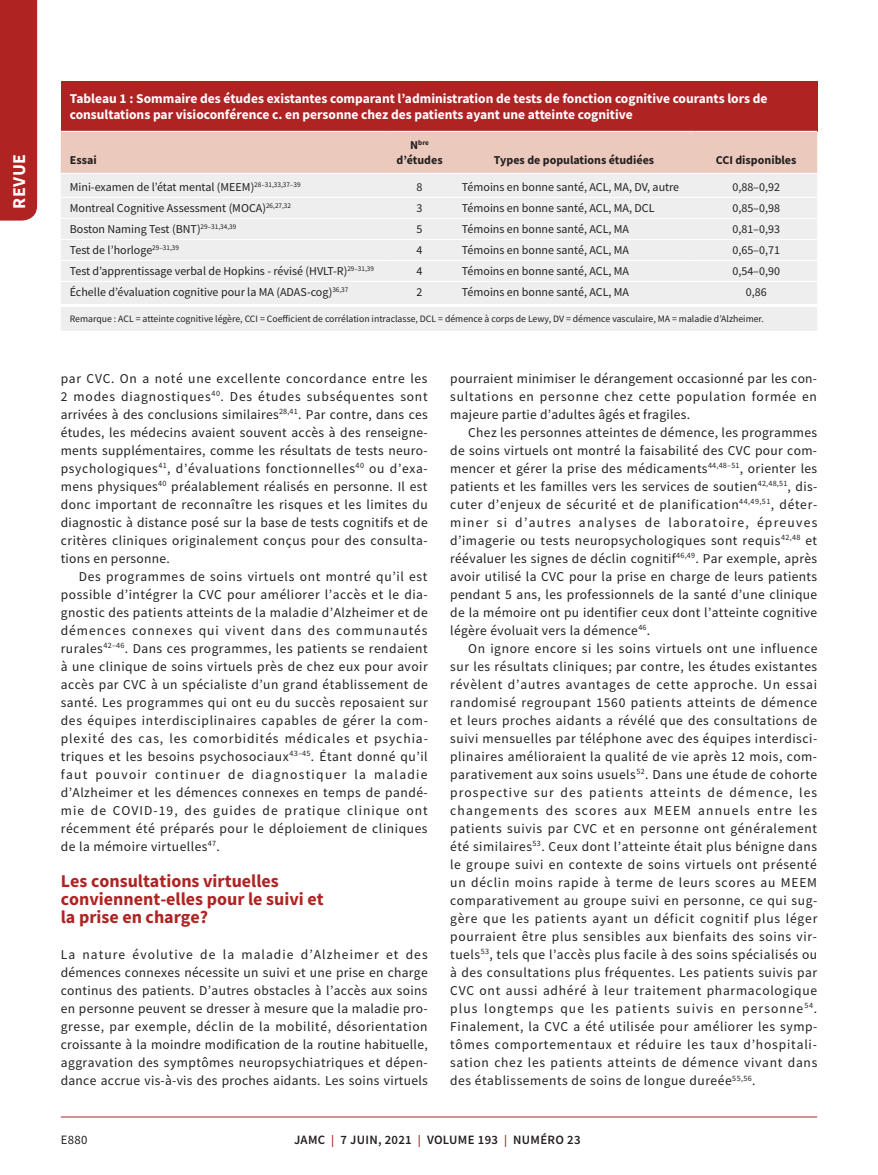
<style>
.page{position:relative;width:878px;height:1175px;background:#fff}
.page>*{position:absolute;margin:0;border:0;box-sizing:border-box;transform-origin:0 0}
.t1{font:700 18px/18px "Source Sans Pro";color:#af2423}
.t2{font:700 18px "Source Sans Pro";color:#fff}
.t3{font:13.5px/18px "Source Sans Pro";letter-spacing:.03em;color:#231f20;text-align:justify}
.t4{font:700 13.5px/16.2px "Source Sans Pro";color:#fff}
.t5{font:600 12.75px "Source Sans Pro";letter-spacing:.025em;color:#231f20}
.t6{font:12.75px "Source Sans Pro";color:#231f20}
.t7{font:12px "Source Sans Pro";color:#231f20}
.t8{font:700 12px "Source Sans Pro";color:#231f20}
.t9{font:9.75px "Source Sans Pro";color:#231f20}
.t10{font:700 7.2px "Source Sans Pro";color:#231f20}
.s1{font-size:12px}
.s2{font-size:12px;color:#af2423}
</style>
<div class="page">
<div style="left:0;top:0;width:37px;height:220px;background:#af2423"></div>
<hr style="left:61px;top:1116px;width:756px;height:1px;background:#af2423">
<div style="left:61px;top:81px;width:756px;height:50px;background:#af2423"></div>
<div style="left:61px;top:132px;width:756px;height:41px;background:#ebcabd"></div>
<div style="left:61px;top:174px;width:756px;height:157px;background:#eeeeef"></div>
<hr style="left:61px;top:197px;width:325px;height:1px;background:#fff">
<hr style="left:386px;top:197px;width:67px;height:1px;background:#fff">
<hr style="left:453px;top:197px;width:242px;height:1px;background:#fff">
<hr style="left:695px;top:197px;width:122px;height:1px;background:#fff">
<hr style="left:61px;top:281px;width:325px;height:1px;background:#fff">
<hr style="left:386px;top:281px;width:67px;height:1px;background:#fff">
<hr style="left:453px;top:281px;width:242px;height:1px;background:#fff">
<hr style="left:695px;top:281px;width:122px;height:1px;background:#fff">
<hr style="left:61px;top:304px;width:325px;height:3px;background:#fff">
<hr style="left:386px;top:304px;width:67px;height:3px;background:#fff">
<hr style="left:453px;top:304px;width:242px;height:3px;background:#fff">
<hr style="left:695px;top:304px;width:122px;height:3px;background:#fff">
<hr style="left:61px;top:218px;width:325px;height:1px;background:#fff">
<hr style="left:386px;top:218px;width:67px;height:1px;background:#fff">
<hr style="left:453px;top:218px;width:242px;height:1px;background:#fff">
<hr style="left:695px;top:218px;width:122px;height:1px;background:#fff">
<hr style="left:61px;top:239px;width:325px;height:1px;background:#fff">
<hr style="left:386px;top:239px;width:67px;height:1px;background:#fff">
<hr style="left:453px;top:239px;width:242px;height:1px;background:#fff">
<hr style="left:695px;top:239px;width:122px;height:1px;background:#fff">
<hr style="left:61px;top:260px;width:325px;height:1px;background:#fff">
<hr style="left:386px;top:260px;width:67px;height:1px;background:#fff">
<hr style="left:453px;top:260px;width:242px;height:1px;background:#fff">
<hr style="left:695px;top:260px;width:122px;height:1px;background:#fff">
<h1 class="t2" style="left:7px;top:208px;width:56px;rotate:-90deg">REVUE</h1>
<p class="t4" style="left:70px;top:90px;width:699px">Tableau 1 : Sommaire des études existantes comparant l’administration de tests de fonction cognitive courants lors de consultations par visioconférence c. en personne chez des patients ayant une atteinte cognitive</p>
<p class="t8" style="left:70px;top:152px;width:28px">Essai</p>
<p class="t10" style="left:410px;top:138px;width:20px"><span class="s1">N</span>bre</p>
<p class="t8" style="left:396px;top:152px;width:48px">d’études</p>
<p class="t8" style="left:494px;top:152px;width:162px">Types de populations étudiées</p>
<p class="t8" style="left:715px;top:152px;width:82px">CCI disponibles</p>
<p class="t7" style="left:70px;top:180px;width:232px">Mini-examen de l’état mental (MEEM)<sup>28–31,33,37–39</sup></p>
<p class="t7" style="left:416px;top:180px;width:7px">8</p>
<p class="t7" style="left:462px;top:180px;width:219px">Témoins en bonne santé, ACL, MA, DV, autre</p>
<p class="t7" style="left:732px;top:180px;width:49px">0,88–0,92</p>
<p class="t7" style="left:70px;top:201px;width:223px">Montreal Cognitive Assessment (MOCA)<sup>26,27,32</sup></p>
<p class="t7" style="left:416px;top:201px;width:7px">3</p>
<p class="t7" style="left:462px;top:201px;width:194px">Témoins en bonne santé, ACL, MA, DCL</p>
<p class="t7" style="left:732px;top:201px;width:49px">0,85–0,98</p>
<p class="t7" style="left:70px;top:222px;width:168px">Boston Naming Test (BNT)<sup>29–31,34,39</sup></p>
<p class="t7" style="left:416px;top:222px;width:7px">5</p>
<p class="t7" style="left:462px;top:222px;width:169px">Témoins en bonne santé, ACL, MA</p>
<p class="t7" style="left:732px;top:222px;width:49px">0,81–0,93</p>
<p class="t7" style="left:70px;top:243px;width:111px">Test de l’horloge<sup>29–31,39</sup></p>
<p class="t7" style="left:416px;top:243px;width:7px">4</p>
<p class="t7" style="left:462px;top:243px;width:169px">Témoins en bonne santé, ACL, MA</p>
<p class="t7" style="left:732px;top:243px;width:49px">0,65–0,71</p>
<p class="t7" style="left:70px;top:264px;width:306px">Test d’apprentissage verbal de Hopkins - révisé (HVLT-R)<sup>29–31,39</sup></p>
<p class="t7" style="left:416px;top:264px;width:7px">4</p>
<p class="t7" style="left:462px;top:264px;width:169px">Témoins en bonne santé, ACL, MA</p>
<p class="t7" style="left:732px;top:264px;width:49px">0,54–0,90</p>
<p class="t7" style="left:70px;top:285px;width:280px">Échelle d’évaluation cognitive pour la MA (ADAS-cog)<sup>36,37</sup></p>
<p class="t7" style="left:416px;top:285px;width:7px">2</p>
<p class="t7" style="left:462px;top:285px;width:169px">Témoins en bonne santé, ACL, MA</p>
<p class="t7" style="left:745px;top:285px;width:22px">0,86</p>
<p class="t9" style="left:70px;top:312px;width:695px">Remarque : ACL = atteinte cognitive légère, CCI = Coefficient de corrélation intraclasse, DCL = démence à corps de Lewy, DV = démence vasculaire, MA = maladie d’Alzheimer.</p>
<p class="t3" style="left:61px;top:369px;width:368px">par CVC. On a noté une excellente concordance entre les 2 modes diagnostiques<sup>40</sup>. Des études subséquentes sont arrivées à des conclusions similaires<sup>28,41</sup>. Par contre, dans ces études, les médecins avaient souvent accès à des renseigne&shy;ments supplémentaires, comme les résultats de tests neuro&shy;psychologiques<sup>41</sup>, d’évaluations fonctionnelles<sup>40</sup> ou d’exa&shy;mens physiques<sup>40</sup> préalablement réalisés en personne. Il est donc important de reconnaître les risques et les limites du diagnostic à distance posé sur la base de tests cognitifs et de critères cliniques originalement conçus pour des consulta&shy;tions en personne.</p>
<p class="t3" style="left:61px;top:567px;width:368px;text-indent:18px">Des programmes de soins virtuels ont montré qu’il est possible d’intégrer la CVC pour améliorer l’accès et le dia&shy;gnostic des patients atteints de la maladie d’Alzheimer et de démences connexes qui vivent dans des communautés rurales<sup>42–46</sup>. Dans ces programmes, les patients se rendaient à une clinique de soins virtuels près de chez eux pour avoir accès par CVC à un spécialiste d’un grand établissement de santé. Les programmes qui ont eu du succès reposaient sur des équipes interdisciplinaires capables de gérer la com&shy;plexité des cas, les comorbidités médicales et psychia&shy;triques et les besoins psychosociaux<sup>43–45</sup>. Étant donné qu’il faut pouvoir continuer de diagnostiquer la maladie d’Alzheimer et les démences connexes en temps de pandé&shy;mie de COVID-19, des guides de pratique clinique ont récemment été préparés pour le déploiement de cliniques de la mémoire virtuelles<sup>47</sup>.</p>
<h1 class="t1" style="left:61px;top:871px;width:264px">Les consultations virtuelles conviennent-elles pour le suivi et la prise en charge?</h1>
<p class="t3" style="left:61px;top:945px;width:368px">La nature évolutive de la maladie d’Alzheimer et des démences connexes nécessite un suivi et une prise en charge continus des patients. D’autres obstacles à l’accès aux soins en personne peuvent se dresser à mesure que la maladie pro&shy;gresse, par exemple, déclin de la mobilité, désorientation croissante à la moindre modification de la routine habituelle, aggravation des symptômes neuropsychiatriques et dépen&shy;dance accrue vis-à-vis des proches aidants. Les soins virtuels</p>
<p class="t3" style="left:450px;top:369px;width:368px">pourraient minimiser le dérangement occasionné par les con&shy;sultations en personne chez cette population formée en majeure partie d’adultes âgés et fragiles.</p>
<p class="t3" style="left:450px;top:423px;width:368px;text-indent:18px">Chez les personnes atteintes de démence, les programmes de soins virtuels ont montré la faisabilité des CVC pour com&shy;mencer et gérer la prise des médicaments<sup>44,48–51</sup>, orienter les patients et les familles vers les services de soutien<sup>42,48,51</sup>, dis&shy;cuter d’enjeux de sécurité et de planification<sup>44,49,51</sup>, déter&shy;miner si d’autres analyses de laboratoire, épreuves d’imagerie ou tests neuropsychologiques sont requis<sup>42,48</sup> et réévaluer les signes de déclin cognitif<sup>46,49</sup>. Par exemple, après avoir utilisé la CVC pour la prise en charge de leurs patients pendant 5 ans, les professionnels de la santé d’une clinique de la mémoire ont pu identifier ceux dont l’atteinte cognitive légère évoluait vers la démence<sup>46</sup>.</p>
<p class="t3" style="left:450px;top:639px;width:369px;text-indent:18px">On ignore encore si les soins virtuels ont une influence sur les résultats cliniques; par contre, les études existantes révèlent d’autres avantages de cette approche. Un essai randomisé regroupant 1560 patients atteints de démence et leurs proches aidants a révélé que des consultations de suivi mensuelles par téléphone avec des équipes interdisci&shy;plinaires amélioraient la qualité de vie après 12 mois, com&shy;parativement aux soins usuels<sup>52</sup>. Dans une étude de cohorte prospective sur des patients atteints de démence, les changements des scores aux MEEM annuels entre les patients suivis par CVC et en personne ont généralement été similaires<sup>53</sup>. Ceux dont l’atteinte était plus bénigne dans le groupe suivi en contexte de soins virtuels ont présenté un déclin moins rapide à terme de leurs scores au MEEM comparativement au groupe suivi en personne, ce qui sug&shy;gère que les patients ayant un déficit cognitif plus léger pourraient être plus sensibles aux bienfaits des soins vir&shy;tuels<sup>53</sup>, tels que l’accès plus facile à des soins spécialisés ou à des consultations plus fréquentes. Les patients suivis par CVC ont aussi adhéré à leur traitement pharmacologique plus longtemps que les patients suivis en personne<sup>54</sup>.<br>Finalement, la CVC a été utilisée pour améliorer les symp&shy;tômes comportementaux et réduire les taux d’hospitali&shy;sation chez les patients atteints de démence vivant dans des établissements de soins de longue dureée<sup>55,56</sup>.</p>
<p class="t6" style="left:61px;top:1132px;width:28px">E880</p>
<p class="t5" style="left:294px;top:1131px;width:288px">JAMC <span class="s2">|</span> 7 JUIN, 2021 <span class="s2">|</span> VOLUME 193 <span class="s2">|</span> NUMÉRO 23</p>
</div>
